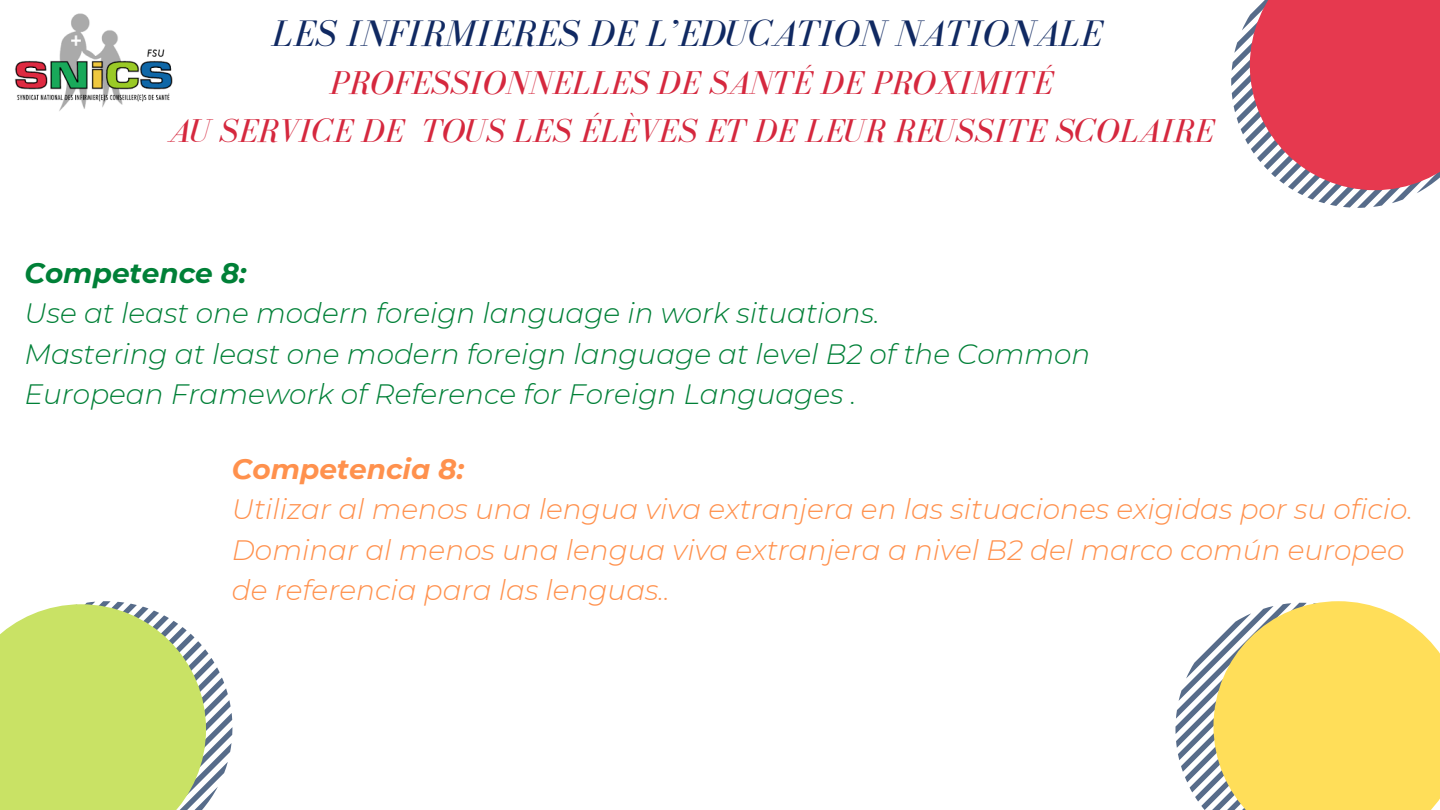
<style>
.page{position:relative;width:1440px;height:810px;background:#fff}
.page>*{position:absolute;margin:0;border:0;box-sizing:border-box;transform-origin:0 0}
.t1{font:italic 38px "Bodoni FLF";color:#102962}
.t2{font:italic 34px/48px "Bodoni FLF";color:#d5283e;text-align:center}
.t3{font:italic 300 28px/40.5px "Montserrat";color:#ff914d}
.t4{font:italic 300 28px/40.5px "Montserrat";color:#008037}
.t5{font:italic 700 28px "Montserrat";color:#ff914d}
.t6{font:italic 700 28px "Montserrat";color:#008037}
</style>
<div class="page">
<svg style="left:1231px;top:0;width:209px;height:208px"></svg>
<svg style="left:1175px;top:644px;width:38px;height:166px"></svg>
<svg style="left:1213px;top:601px;width:227px;height:209px;background:#f9dd6a"></svg>
<svg style="left:85px;top:601px;width:147px;height:204px"></svg>
<svg style="left:0;top:604px;width:206px;height:206px;background:#c8df71"></svg>
<img style="left:15px;top:13px;width:158px;height:98px">
<h1 class="t1" style="left:272px;top:12px;width:832px">LES INFIRMIERES DE L’EDUCATION NATIONALE</h1>
<p class="t2" style="left:169px;top:59px;width:1047px">PROFESSIONNELLES DE SANTÉ DE PROXIMITÉ<br>AU SERVICE DE TOUS LES ÉLÈVES ET DE LEUR REUSSITE SCOLAIRE</p>
<p class="t6" style="left:24px;top:255px;width:224px">Competence 8:</p>
<p class="t4" style="left:24px;top:293px;width:1067px">Use at least one modern foreign language in work situations.<br>Mastering at least one modern foreign language at level B2 of the Common<br>European Framework of Reference for Foreign Languages .</p>
<p class="t5" style="left:232px;top:452px;width:234px">Competencia 8:</p>
<p class="t3" style="left:232px;top:489px;width:1183px">Utilizar al menos una lengua viva extranjera en las situaciones exigidas por su oficio.<br>Dominar al menos una lengua viva extranjera a nivel B2 del marco común europeo de referencia para las lenguas..</p>
</div>
